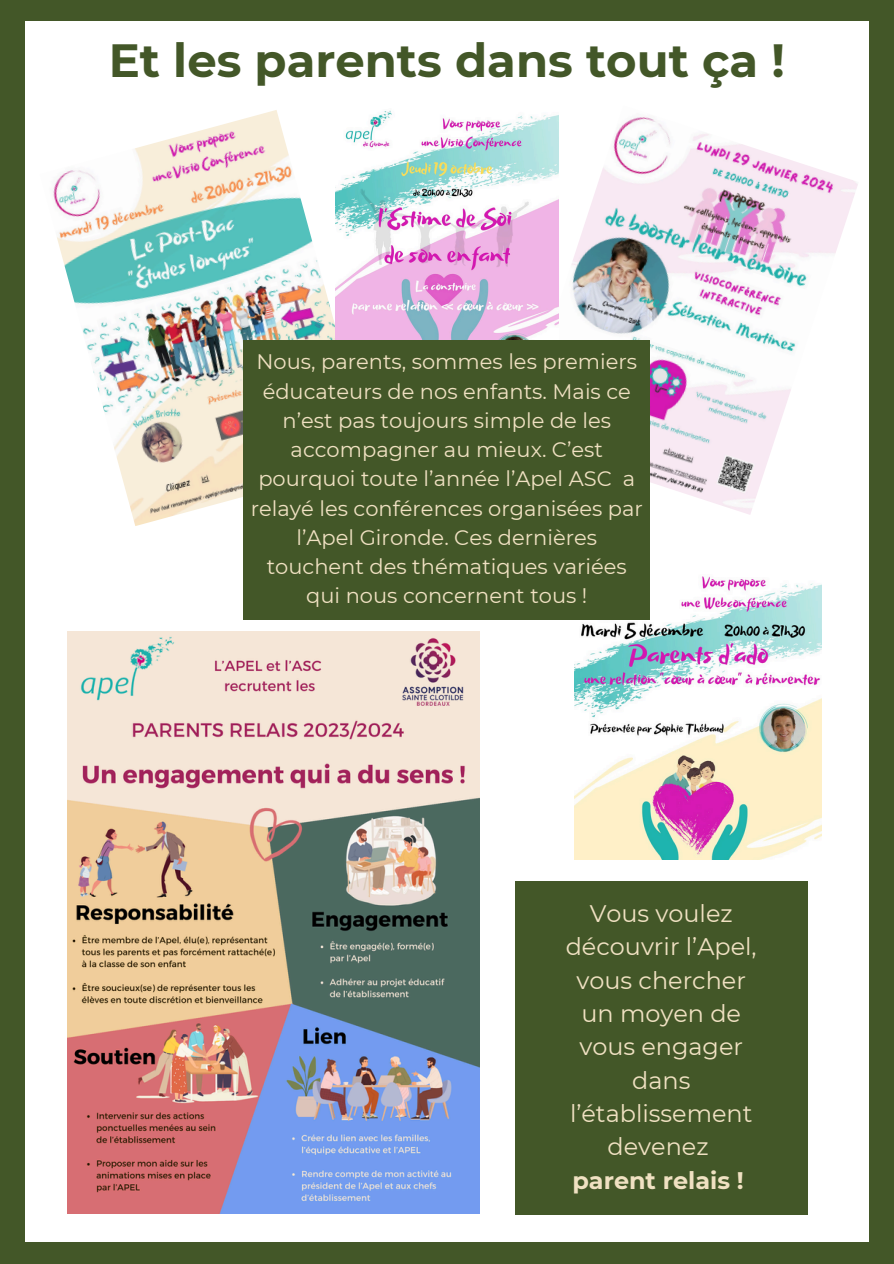
<style>
.page{position:relative;width:894px;height:1264px;background:#fff}
.page>*{position:absolute;margin:0;border:0;box-sizing:border-box;transform-origin:0 0}
.t1{font:700 46.5px "Montserrat";color:#435728}
.t2{font:23.85px/33.3px "Montserrat";color:#f0e1c2;text-align:center}
.t3{font:21px/29.2px "Montserrat";color:#f0e1c2;text-align:center}
.s1{font-weight:700}
</style>
<div class="page">
<div style="left:0;top:0;width:893px;height:1263px;background:#435728"></div>
<div style="left:25px;top:21px;width:843px;height:1220px;background:#fff"></div>
<div style="left:514px;top:881px;width:293px;height:333px;background:#435728"></div>
<img style="left:558px;top:115px;width:300px;height:400px">
<img style="left:53px;top:110px;width:282px;height:416px">
<img style="left:335px;top:110px;width:223px;height:230px">
<img style="left:574px;top:565px;width:247px;height:294px">
<img style="left:67px;top:631px;width:412px;height:582px">
<div style="left:243px;top:340px;width:406px;height:279px;background:#435728"></div>
<p class="t1" style="left:109px;top:32px;width:677px">Et les parents dans tout ça !</p>
<p class="t3" style="left:250px;top:347px;width:393px">Nous, parents, sommes les premiers éducateurs de nos enfants. Mais ce n’est pas toujours simple de les accompagner au mieux. C’est pourquoi toute l’année l’Apel ASC a relayé les conférences organisées par l’Apel Gironde. Ces dernières touchent des thématiques variées qui nous concernent tous !</p>
<p class="t2" style="left:565px;top:896px;width:192px">Vous voulez découvrir l’Apel, vous chercher un moyen de vous engager dans l’établissement devenez<br><span class="s1">parent relais !</span></p>
</div>
